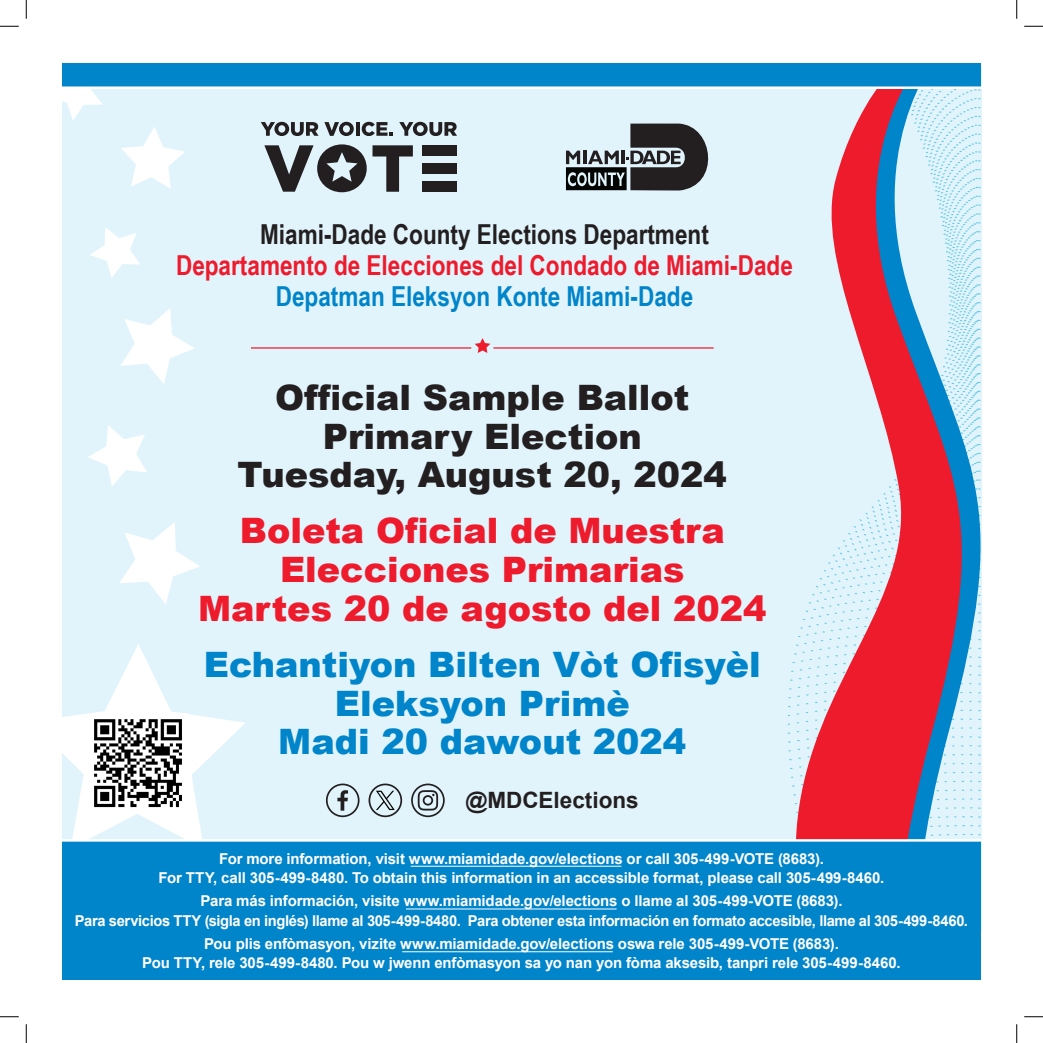
<style>
.page{position:relative;width:1043px;height:1043px;background:#fff}
.page>*{position:absolute;margin:0;border:0;box-sizing:border-box;transform-origin:0 0}
.t1{font:900 35px "Arial";color:#ee1b2d}
.t2{font:900 35px "Arial";color:#231f20}
.t3{font:900 35px "Arial";color:#0084ca}
.NSB_CANDIDTE_NAMES{font:700 27.5px "Arial Narrow";color:#ee1b2d}
.NSB_CANDIDTE_NAMES-2{font:700 27.5px "Arial Narrow";color:#231f20}
.NSB_CANDIDTE_NAMES-3{font:700 27.5px "Arial Narrow";color:#0084ca}
.Main_TITLES{font:700 22.5px "Arial";color:#231f20}
.t4{font:700 15px "Arial";letter-spacing:-.01em;color:#fff}
</style>
<div class="page">
<div style="left:62px;top:68px;width:920px;height:862px;background:#e1f4fc"></div>
<svg style="left:62px;top:89px;width:40px;height:31px"></svg>
<svg style="left:62px;top:644px;width:183px;height:195px"></svg>
<svg style="left:787px;top:63px;width:195px;height:917px"></svg>
<div style="left:62px;top:840px;width:918px;height:140px;background:#0084ca"></div>
<div style="left:62px;top:62px;width:918px;height:25px;background:#0084ca"></div>
<svg style="left:90px;top:227px;width:50px;height:51px"></svg>
<svg style="left:121px;top:308px;width:74px;height:76px"></svg>
<svg style="left:88px;top:425px;width:59px;height:61px"></svg>
<svg style="left:121px;top:127px;width:64px;height:62px"></svg>
<svg style="left:120px;top:522px;width:80px;height:82px"></svg>
<hr style="left:56px;top:86px;width:928px;height:3px;background:#fff">
<svg style="left:475px;top:338px;width:15px;height:15px"></svg>
<hr style="left:251px;top:347px;width:220px;height:1px;background:#ee1b2d">
<hr style="left:493px;top:347px;width:220px;height:1px;background:#ee1b2d">
<hr style="left:411px;top:865px;width:210px;height:1px;background:#fff">
<hr style="left:406px;top:908px;width:210px;height:1px;background:#fff">
<hr style="left:402px;top:951px;width:211px;height:1px;background:#fff">
<img style="left:88px;top:713px;width:100px;height:99px">
<svg style="left:261px;top:122px;width:57px;height:14px"></svg>
<svg style="left:324px;top:122px;width:30px;height:14px"></svg>
<hr style="left:356px;top:122px;width:3px;height:14px;background:#231f20">
<svg style="left:362px;top:122px;width:31px;height:14px"></svg>
<svg style="left:399px;top:122px;width:58px;height:14px"></svg>
<div style="left:422px;top:145px;width:35px;height:11px;background:#231f20"></div>
<div style="left:422px;top:163px;width:35px;height:11px;background:#231f20"></div>
<div style="left:422px;top:181px;width:35px;height:11px;background:#231f20"></div>
<svg style="left:264px;top:144px;width:149px;height:48px"></svg>
<svg style="left:566px;top:123px;width:142px;height:67px"></svg>
<hr style="left:56px;top:839px;width:928px;height:2px;background:#fff">
<svg style="left:326px;top:783px;width:33px;height:34px"></svg>
<svg style="left:411px;top:783px;width:34px;height:34px"></svg>
<svg style="left:368px;top:783px;width:34px;height:34px"></svg>
<svg style="left:0;top:25px;width:19px;height:2px"></svg>
<svg style="left:1024px;top:25px;width:18px;height:2px"></svg>
<svg style="left:0;top:1016px;width:19px;height:1px"></svg>
<svg style="left:1024px;top:1016px;width:18px;height:1px"></svg>
<svg style="left:25px;top:0;width:2px;height:19px"></svg>
<svg style="left:25px;top:1024px;width:2px;height:18px"></svg>
<svg style="left:1016px;top:0;width:1px;height:19px"></svg>
<svg style="left:1016px;top:1024px;width:1px;height:18px"></svg>
<p class="NSB_CANDIDTE_NAMES-2" style="left:260px;top:213px;width:450px">Miami-Dade County Elections Department</p>
<p class="NSB_CANDIDTE_NAMES" style="left:176px;top:245px;width:618px">Departamento de Elecciones del Condado de Miami-Dade</p>
<p class="NSB_CANDIDTE_NAMES-3" style="left:276px;top:276px;width:419px">Depatman Eleksyon Konte Miami-Dade</p>
<p class="t2" style="left:275px;top:372px;width:416px">Official Sample Ballot</p>
<p class="t2" style="left:323px;top:410px;width:320px">Primary Election</p>
<p class="t2" style="left:238px;top:449px;width:491px">Tuesday, August 20, 2024</p>
<p class="t1" style="left:240px;top:505px;width:486px">Boleta Oficial de Muestra</p>
<p class="t1" style="left:280px;top:544px;width:406px">Elecciones Primarias</p>
<p class="t1" style="left:198px;top:583px;width:570px">Martes 20 de agosto del 2024</p>
<p class="t3" style="left:204px;top:639px;width:558px">Echantiyon Bilten Vòt Ofisyèl</p>
<p class="t3" style="left:335px;top:677px;width:296px">Eleksyon Primè</p>
<p class="t3" style="left:278px;top:716px;width:409px">Madi 20 dawout 2024</p>
<p class="Main_TITLES" style="left:465px;top:784px;width:175px">@MDCElections</p>
<p class="t4" style="left:219px;top:848px;width:606px">For more information, visit www.miamidade.gov/elections or call 305-499-VOTE (8683).</p>
<p class="t4" style="left:158px;top:867px;width:727px">For TTY, call 305-499-8480. To obtain this information in an accessible format, please call 305-499-8460.</p>
<p class="t4" style="left:200px;top:891px;width:643px">Para más información, visite www.miamidade.gov/elections o llame al 305-499-VOTE (8683).</p>
<p class="t4" style="left:75px;top:910px;width:894px">Para servicios TTY (sigla en inglés) llame al 305-499-8480. Para obtener esta información en formato accesible, llame al 305-499-8460.</p>
<p class="t4" style="left:204px;top:933px;width:636px">Pou plis enfòmasyon, vizite www.miamidade.gov/elections oswa rele 305-499-VOTE (8683).</p>
<p class="t4" style="left:142px;top:953px;width:760px">Pou TTY, rele 305-499-8480. Pou w jwenn enfòmasyon sa yo nan yon fòma aksesib, tanpri rele 305-499-8460.</p>
</div>
